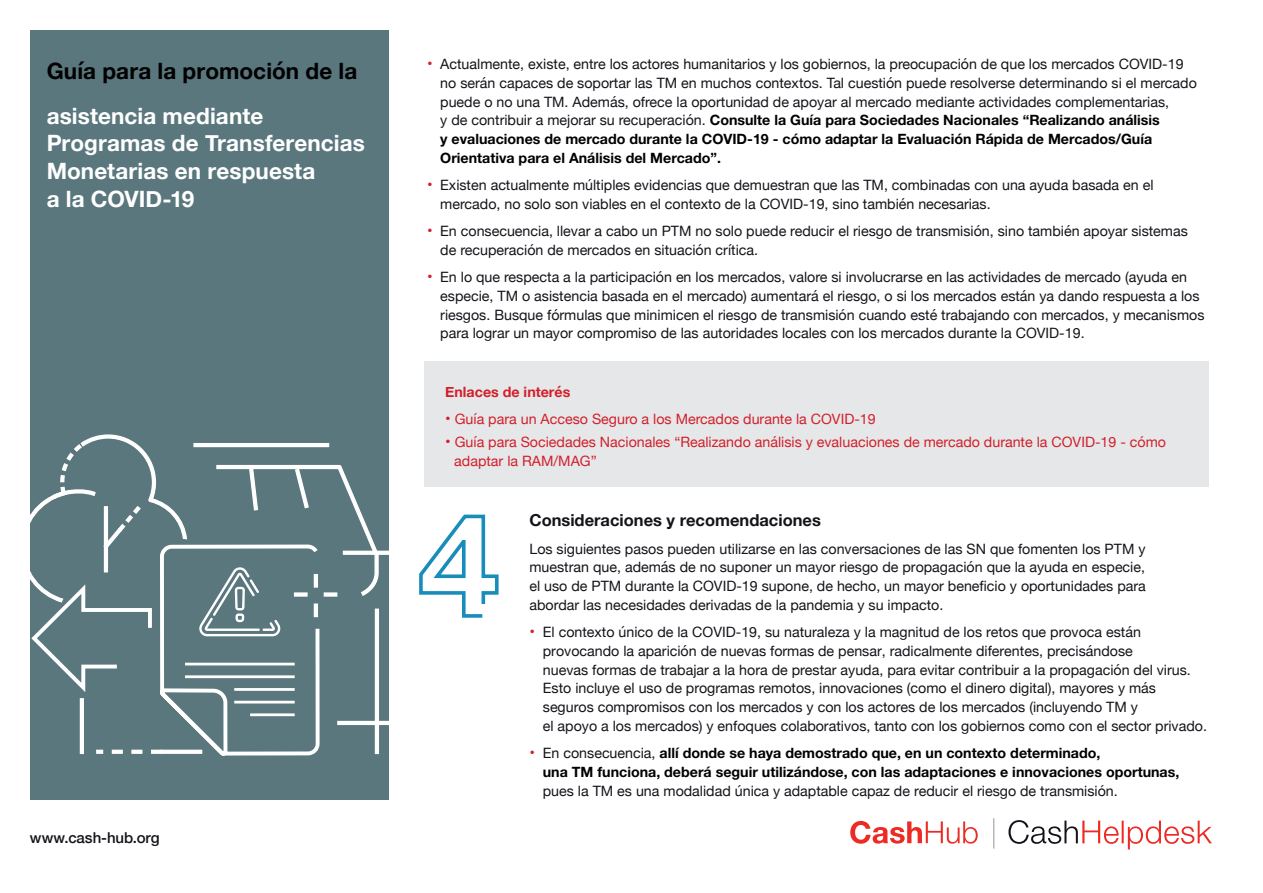
<style>
.page{position:relative;width:1263px;height:893px;background:#fff}
.page>*{position:absolute;margin:0;border:0;box-sizing:border-box;transform-origin:0 0}
.t1{font:700 22.5px/27.8px "Helvetica Neue";letter-spacing:.005em;color:#fff}
.t2{font:700 22.5px "Helvetica Neue";letter-spacing:.005em;color:#000}
.t3{font:700 16.5px "Helvetica Neue";color:#151319}
.t4{font:500 15px "Helvetica Neue";letter-spacing:-.005em;color:#151319}
.t5{font:14.25px/18.8px "Helvetica Neue";color:#151319}
.t6{font:700 14.25px/18.8px "Helvetica Neue LT Pro";color:#000}
.t7{font:14.25px/18.8px "Helvetica Neue";color:#d31f2b}
.t8{font:700 14.25px "Helvetica Neue";color:#d31f2b}
.s1{font-size:15.75px;color:#d31f2b}
.s2{font-family:"Helvetica Neue";font-weight:400;color:#151319}
.s3{font-size:15.75px}
.s4{font-family:"Helvetica Neue";font-weight:400;font-size:15.75px;color:#d31f2b}
</style>
<div class="page">
<div style="left:31px;top:30px;width:358px;height:769px;background:#59777d"></div>
<div style="left:424px;top:361px;width:785px;height:126px;background:#e5e7e8"></div>
<svg style="left:419px;top:514px;width:80px;height:104px"></svg>
<div style="left:343px;top:551px;width:53px;height:4px;background:#fff;border:1px solid #fff"></div>
<hr style="left:193px;top:443px;width:136px;height:4px;background:#fff">
<hr style="left:375px;top:609px;width:4px;height:145px;background:#fff">
<svg style="left:30px;top:434px;width:158px;height:109px"></svg>
<svg style="left:30px;top:543px;width:290px;height:216px"></svg>
<hr style="left:185px;top:663px;width:110px;height:2px;background:#fff">
<hr style="left:185px;top:675px;width:110px;height:3px;background:#fff">
<hr style="left:234px;top:688px;width:61px;height:3px;background:#fff">
<hr style="left:234px;top:701px;width:61px;height:2px;background:#fff">
<hr style="left:250px;top:713px;width:45px;height:3px;background:#fff">
<hr style="left:337px;top:721px;width:65px;height:4px;background:#fff">
<svg style="left:199px;top:464px;width:180px;height:172px"></svg>
<svg style="left:96px;top:750px;width:7px;height:4px"></svg>
<svg style="left:112px;top:750px;width:11px;height:4px"></svg>
<svg style="left:131px;top:750px;width:11px;height:4px"></svg>
<svg style="left:151px;top:750px;width:10px;height:4px"></svg>
<svg style="left:161px;top:750px;width:41px;height:4px"></svg>
<svg style="left:850px;top:821px;width:128px;height:23px"></svg>
<svg style="left:1008px;top:820px;width:204px;height:29px"></svg>
<hr style="left:993px;top:818px;width:1px;height:30px;background:#939598">
<h1 class="t2" style="left:47px;top:53px;width:312px">Guía para la promoción de la</h1>
<h1 class="t1" style="left:47px;top:102px;width:320px">asistencia mediante<br>Programas de Transferencias<br>Monetarias en respuesta<br>a la COVID-19</h1>
<p class="t4" style="left:30px;top:826px;width:131px">www.cash-hub.org</p>
<p class="t5" style="left:440px;top:55px;width:758px;text-indent:-13px"><span class="s1">•</span> Actualmente, existe, entre los actores humanitarios y los gobiernos, la preocupación de que los mercados COVID-19 no serán capaces de soportar las TM en muchos contextos. Tal cuestión puede resolverse determinando si el mercado puede o no una TM. Además, ofrece la oportunidad de apoyar al mercado mediante actividades complementarias,</p>
<p class="t6" style="left:440px;top:110px;width:721px"><span class="s2">y de contribuir a mejorar su recuperación.</span> Consulte la Guía para Sociedades Nacionales “Realizando análisis y evaluaciones de mercado durante la COVID-19 - cómo adaptar la Evaluación Rápida de Mercados/Guía<br>Orientativa para el Análisis del Mercado”.</p>
<p class="t5" style="left:440px;top:176px;width:715px;text-indent:-13px"><span class="s1">•</span> Existen actualmente múltiples evidencias que demuestran que las TM, combinadas con una ayuda basada en el mercado, no solo son viables en el contexto de la COVID-19, sino también necesarias.</p>
<p class="t5" style="left:440px;top:222px;width:749px;text-indent:-13px"><span class="s1">•</span> En consecuencia, llevar a cabo un PTM no solo puede reducir el riesgo de transmisión, sino también apoyar sistemas de recuperación de mercados en situación crítica.</p>
<p class="t5" style="left:440px;top:268px;width:766px;text-indent:-13px"><span class="s1">•</span> En lo que respecta a la participación en los mercados, valore si involucrarse en las actividades de mercado (ayuda en especie, TM o asistencia basada en el mercado) aumentará el riesgo, o si los mercados están ya dando respuesta a los riesgos. Busque fórmulas que minimicen el riesgo de transmisión cuando esté trabajando con mercados, y mecanismos para lograr un mayor compromiso de las autoridades locales con los mercados durante la COVID-19.</p>
<p class="t8" style="left:445px;top:380px;width:127px">Enlaces de interés</p>
<p class="t7" style="left:445px;top:410px;width:432px"><span class="s3">•</span> Guía para un Acceso Seguro a los Mercados durante la COVID-19</p>
<p class="t7" style="left:454px;top:433px;width:713px;text-indent:-9px"><span class="s3">•</span> Guía para Sociedades Nacionales “Realizando análisis y evaluaciones de mercado durante la COVID-19 - cómo adaptar la RAM/MAG”</p>
<p class="t3" style="left:529px;top:507px;width:293px">Consideraciones y recomendaciones</p>
<p class="t5" style="left:529px;top:540px;width:618px;text-align:justify">Los siguientes pasos pueden utilizarse en las conversaciones de las SN que fomenten los PTM y muestran que, además de no suponer un mayor riesgo de propagación que la ayuda en especie, el uso de PTM durante la COVID-19 supone, de hecho, un mayor beneficio y oportunidades para abordar las necesidades derivadas de la pandemia y su impacto.</p>
<p class="t5" style="left:543px;top:623px;width:666px;text-indent:-13px"><span class="s1">•</span> El contexto único de la COVID-19, su naturaleza y la magnitud de los retos que provoca están provocando la aparición de nuevas formas de pensar, radicalmente diferentes, precisándose<br>nuevas formas de trabajar a la hora de prestar ayuda, para evitar contribuir a la propagación del virus.<br>Esto incluye el uso de programas remotos, innovaciones (como el dinero digital), mayores y más seguros compromisos con los mercados y con los actores de los mercados (incluyendo TM y<br>el apoyo a los mercados) y enfoques colaborativos, tanto con los gobiernos como con el sector privado.</p>
<p class="t6" style="left:543px;top:743px;width:638px;text-indent:-13px"><span class="s4">•</span> <span class="s2">En consecuencia,</span> allí donde se haya demostrado que, en un contexto determinado,<br>una TM funciona, deberá seguir utilizándose, con las adaptaciones e innovaciones oportunas,</p>
<p class="t5" style="left:543px;top:782px;width:576px">pues la TM es una modalidad única y adaptable capaz de reducir el riesgo de transmisión.</p>
</div>
